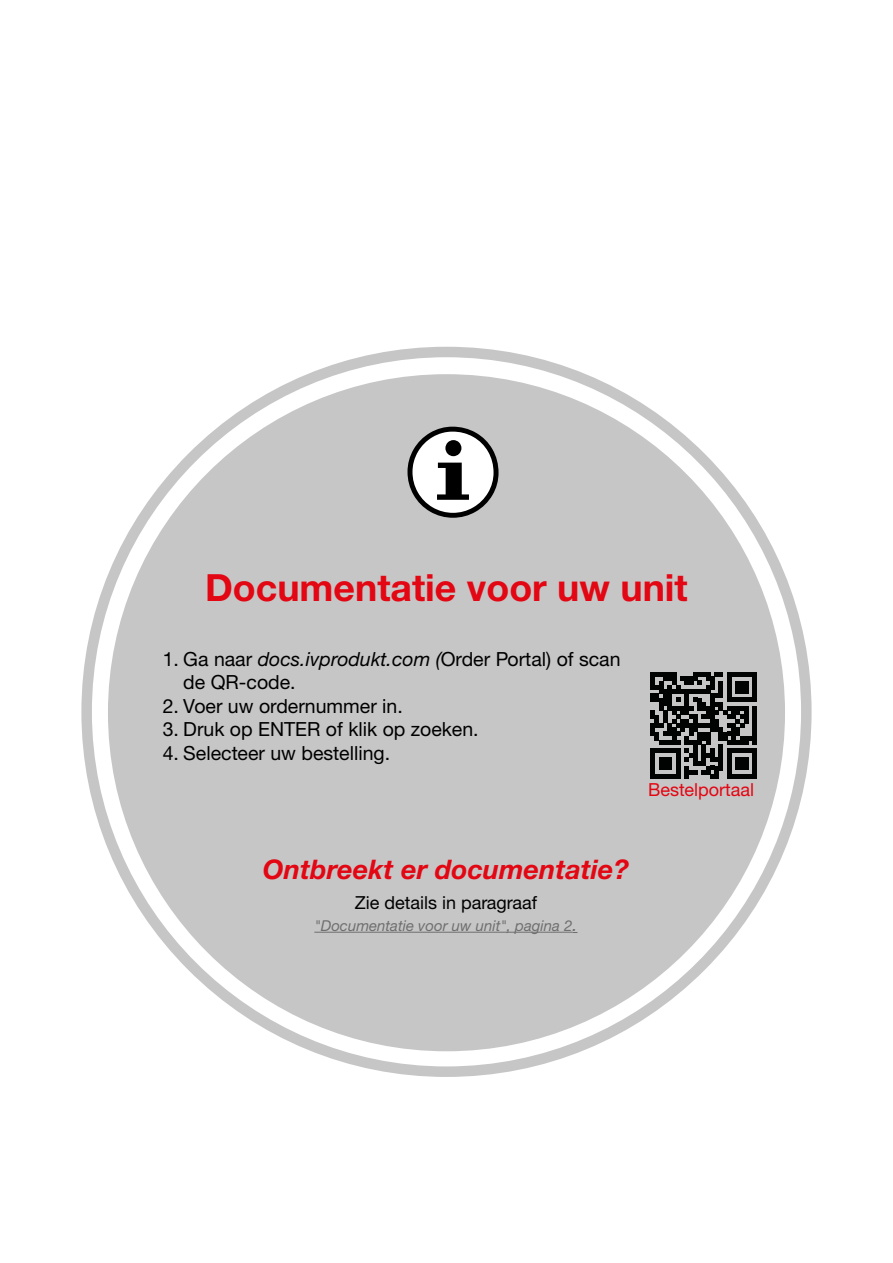
<style>
.page{position:relative;width:893px;height:1263px;background:#fff}
.page>*{position:absolute;margin:0;border:0;box-sizing:border-box;transform-origin:0 0}
.t1{font:700 37.5px "Helvetica Neue LTW1 G";color:#e30613}
.t2{font:italic 700 27px "Helvetica Neue LTW1 G";color:#e30613}
.t3{font:19.5px/23.4px "Helvetica Neue LTW1 G";color:#000}
.t4{font:18px "Helvetica Neue LTW1 G";color:#000}
.t5{font:18px "Helvetica Neue LTW1 G";color:#e30613}
.t6{font:italic 15px "Helvetica Neue LTW1 G";color:#706f6f}
.s1{font-style:italic}
.s2{font-size:18px}
</style>
<div class="page">
<svg style="left:81px;top:347px;width:731px;height:730px;fill:#c6c6c6"></svg>
<svg style="left:407px;top:427px;width:91px;height:91px"></svg>
<hr style="left:314px;top:932px;width:258px;height:1px;background:#706f6f">
<svg style="left:651px;top:672px;width:106px;height:106px;background:#4b4c4c"></svg>
<h1 class="t1" style="left:205px;top:564px;width:484px">Documentatie voor uw unit</h1>
<p class="t3" style="left:183px;top:647px;width:439px;text-indent:-21px">1. Ga naar <span class="s1">docs.ivprodukt.com (</span>Order Portal) of scan de QR-code.</p>
<p class="t3" style="left:163px;top:694px;width:242px">2. Voer uw ordernummer in.</p>
<p class="t3" style="left:163px;top:717px;width:317px">3. Druk op ENTER of klik op zoeken.</p>
<p class="t3" style="left:163px;top:741px;width:229px">4. Selecteer uw bestelling.</p>
<p class="t5" style="left:648px;top:778px;width:108px">Bestelportaal</p>
<h2 class="t2" style="left:263px;top:853px;width:368px">Ontbreekt er documentatie?</h2>
<p class="t4" style="left:355px;top:891px;width:184px">Zie details in paragraaf</p>
<p class="t6" style="left:314px;top:916px;width:265px">"Documentatie voor uw unit", pagina 2<span class="s2">.</span></p>
</div>
